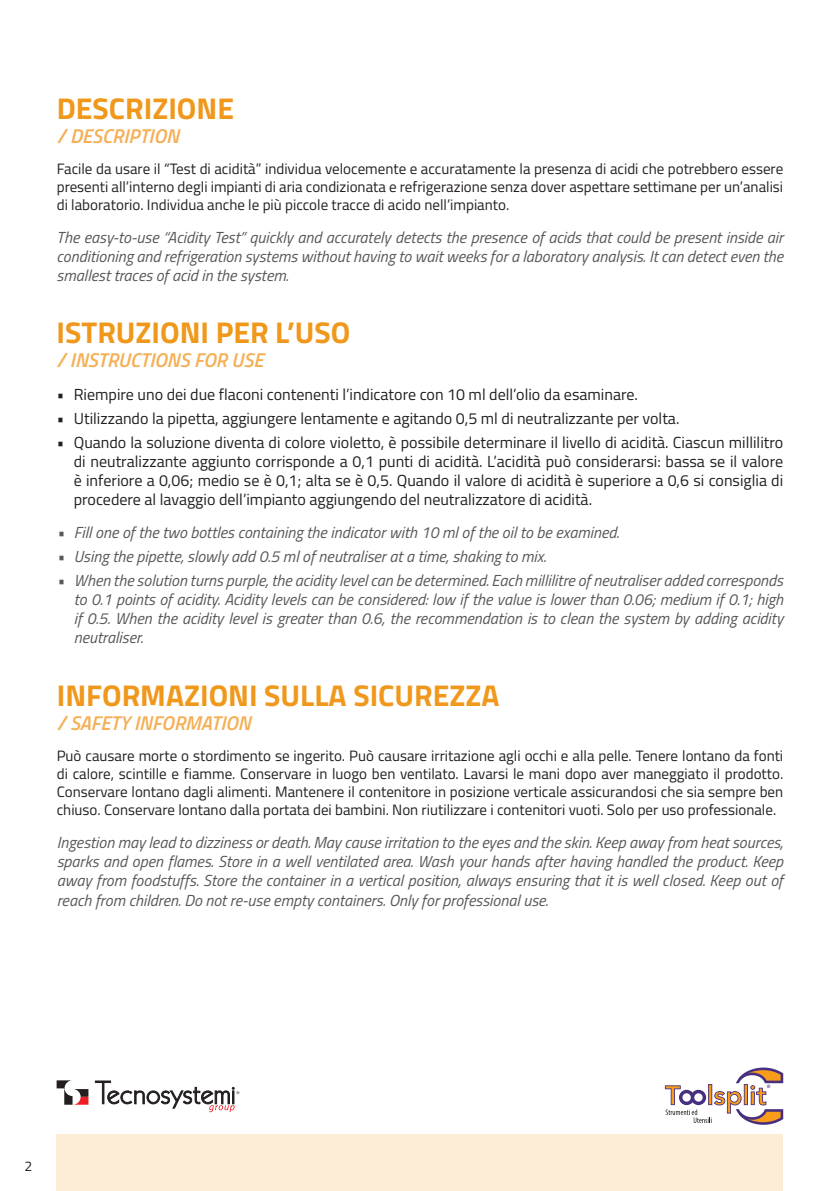
<style>
.page{position:relative;width:840px;height:1191px;background:#fff}
.page>*{position:absolute;margin:0;border:0;box-sizing:border-box;transform-origin:0 0}
.t1{font:700 30px "Titillium Web";color:#f0981b}
.t2{font:italic 600 20px "Titillium Web";color:#f5af55}
.t3{font:italic 16px/19.2px "Titillium Web";color:#57585a;text-align:justify}
.t4{font:16px/19.2px "Titillium Web";color:#231f20;text-align:justify}
.t5{font:15px/18px "Titillium Web";color:#231f20;text-align:justify}
.t6{font:14px "Titillium Web";color:#231f20}
</style>
<div class="page">
<svg style="left:57px;top:1080px;width:31px;height:24px"></svg>
<svg style="left:95px;top:1080px;width:144px;height:32px"></svg>
<svg style="left:664px;top:1067px;width:118px;height:57px"></svg>
<div style="left:57px;top:1134px;width:725px;height:57px;background:#fdedd7"></div>
<h1 class="t1" style="left:57px;top:86px;width:179px">DESCRIZIONE</h1>
<p class="t2" style="left:57px;top:121px;width:124px">/ DESCRIPTION</p>
<p class="t5" style="left:57px;top:159px;width:727px">Facile da usare il “Test di acidità” individua velocemente e accuratamente la presenza di acidi che potrebbero essere presenti all’interno degli impianti di aria condizionata e refrigerazione senza dover aspettare settimane per un’analisi di laboratorio. Individua anche le più piccole tracce di acido nell’impianto.</p>
<p class="t3" style="left:57px;top:226px;width:727px">The easy-to-use “Acidity Test” quickly and accurately detects the presence of acids that could be present inside air conditioning and refrigeration systems without having to wait weeks for a laboratory analysis. It can detect even the smallest traces of acid in the system.</p>
<h1 class="t1" style="left:57px;top:310px;width:295px">ISTRUZIONI PER L’USO</h1>
<p class="t2" style="left:57px;top:345px;width:208px">/ INSTRUCTIONS FOR USE</p>
<p class="t4" style="left:57px;top:384px;width:582px">• Riempire uno dei due flaconi contenenti l’indicatore con 10 ml dell’olio da esaminare.</p>
<p class="t4" style="left:57px;top:408px;width:624px">• Utilizzando la pipetta, aggiungere lentamente e agitando 0,5 ml di neutralizzante per volta.</p>
<p class="t4" style="left:74px;top:432px;width:710px;text-indent:-17px">• Quando la soluzione diventa di colore violetto, è possibile determinare il livello di acidità. Ciascun millilitro di neutralizzante aggiunto corrisponde a 0,1 punti di acidità. L’acidità può considerarsi: bassa se il valore è inferiore a 0,06; medio se è 0,1; alta se è 0,5. Quando il valore di acidità è superiore a 0,6 si consiglia di procedere al lavaggio dell’impianto aggiungendo del neutralizzatore di acidità.</p>
<p class="t3" style="left:57px;top:521px;width:563px">• Fill one of the two bottles containing the indicator with 10 ml of the oil to be examined.</p>
<p class="t3" style="left:57px;top:545px;width:491px">• Using the pipette, slowly add 0.5 ml of neutraliser at a time, shaking to mix.</p>
<p class="t3" style="left:74px;top:569px;width:710px;text-indent:-17px">• When the solution turns purple, the acidity level can be determined. Each millilitre of neutraliser added corresponds to 0.1 points of acidity. Acidity levels can be considered: low if the value is lower than 0.06; medium if 0.1; high if 0.5. When the acidity level is greater than 0.6, the recommendation is to clean the system by adding acidity neutraliser.</p>
<h1 class="t1" style="left:57px;top:672px;width:444px">INFORMAZIONI SULLA SICUREZZA</h1>
<p class="t2" style="left:57px;top:707px;width:195px">/ SAFETY INFORMATION</p>
<p class="t5" style="left:57px;top:746px;width:727px">Può causare morte o stordimento se ingerito. Può causare irritazione agli occhi e alla pelle. Tenere lontano da fonti di calore, scintille e fiamme. Conservare in luogo ben ventilato. Lavarsi le mani dopo aver maneggiato il prodotto.<br>Conservare lontano dagli alimenti. Mantenere il contenitore in posizione verticale assicurandosi che sia sempre ben chiuso. Conservare lontano dalla portata dei bambini. Non riutilizzare i contenitori vuoti. Solo per uso professionale.</p>
<p class="t3" style="left:57px;top:832px;width:727px">Ingestion may lead to dizziness or death. May cause irritation to the eyes and the skin. Keep away from heat sources, sparks and open flames. Store in a well ventilated area. Wash your hands after having handled the product. Keep away from foodstuffs. Store the container in a vertical position, always ensuring that it is well closed. Keep out of reach from children. Do not re-use empty containers. Only for professional use.</p>
<p class="t6" style="left:24px;top:1156px;width:9px">2</p>
</div>
